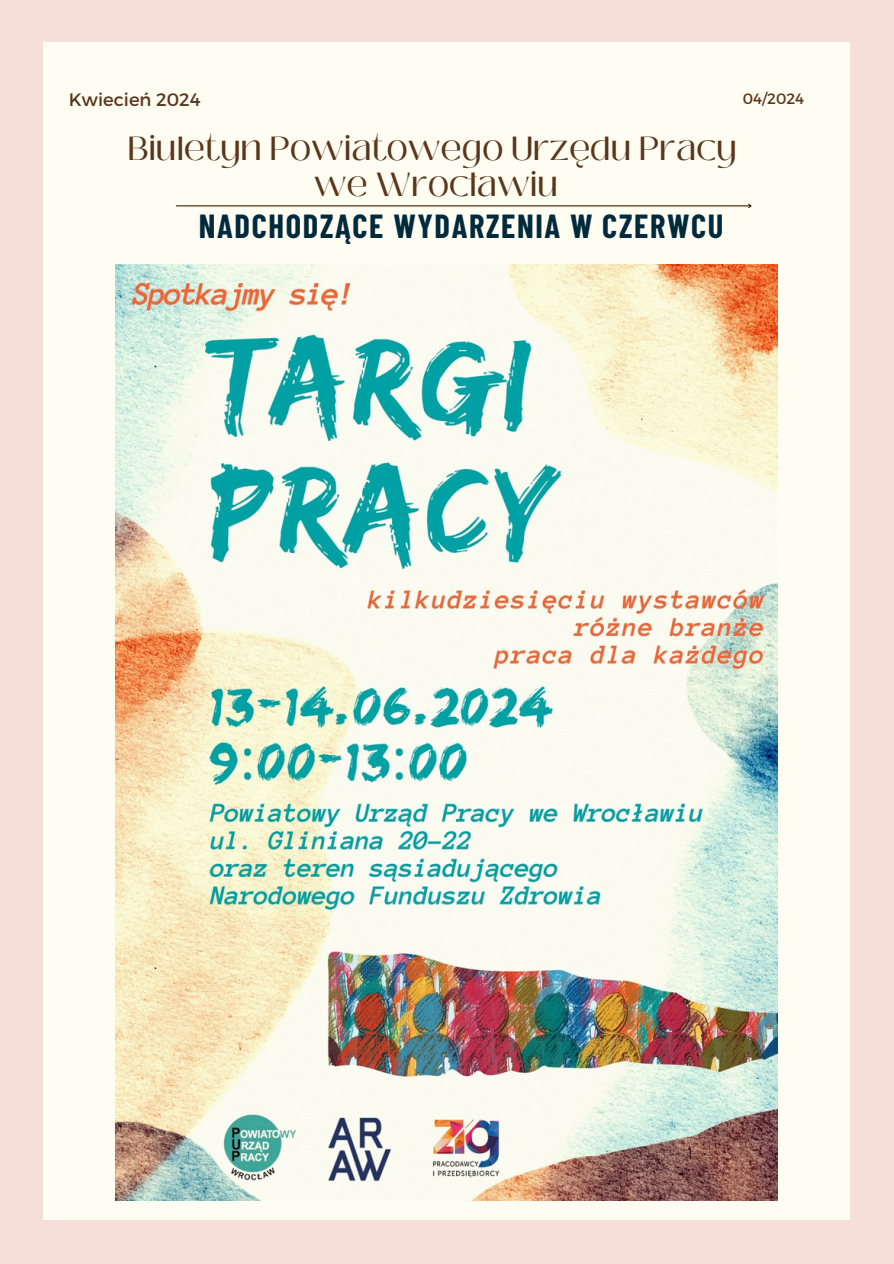
<style>
.page{position:relative;width:894px;height:1264px;background:#fff}
.page>*{position:absolute;margin:0;border:0;box-sizing:border-box;transform-origin:0 0}
.t1{font:33.3px/36px "Black Mango";color:#59371c;text-align:center}
.t2{font:700 32.55px "Barlow Condensed";letter-spacing:.05em;color:#022a3d}
.t3{font:18px "Montserrat";color:#59371c}
.t4{font:15px "Montserrat";color:#59371c}
</style>
<div class="page">
<div style="left:0;top:0;width:893px;height:1263px;background:#f6ded9"></div>
<div style="left:43px;top:43px;width:806px;height:1177px;background:#fffcf2"></div>
<hr style="left:176px;top:205px;width:574px;height:1px;background:#402104">
<svg style="left:747px;top:203px;width:5px;height:5px"></svg>
<img style="left:115px;top:264px;width:662px;height:936px">
<h1 class="t3" style="left:69px;top:88px;width:133px">Kwiecień 2024</h1>
<h2 class="t4" style="left:742px;top:88px;width:63px">04/2024</h2>
<h3 class="t1" style="left:127px;top:131px;width:610px">Biuletyn Powiatowego Urzędu Pracy we Wrocławiu</h3>
<p class="t2" style="left:199px;top:205px;width:526px">NADCHODZĄCE WYDARZENIA W CZERWCU</p>
</div>
